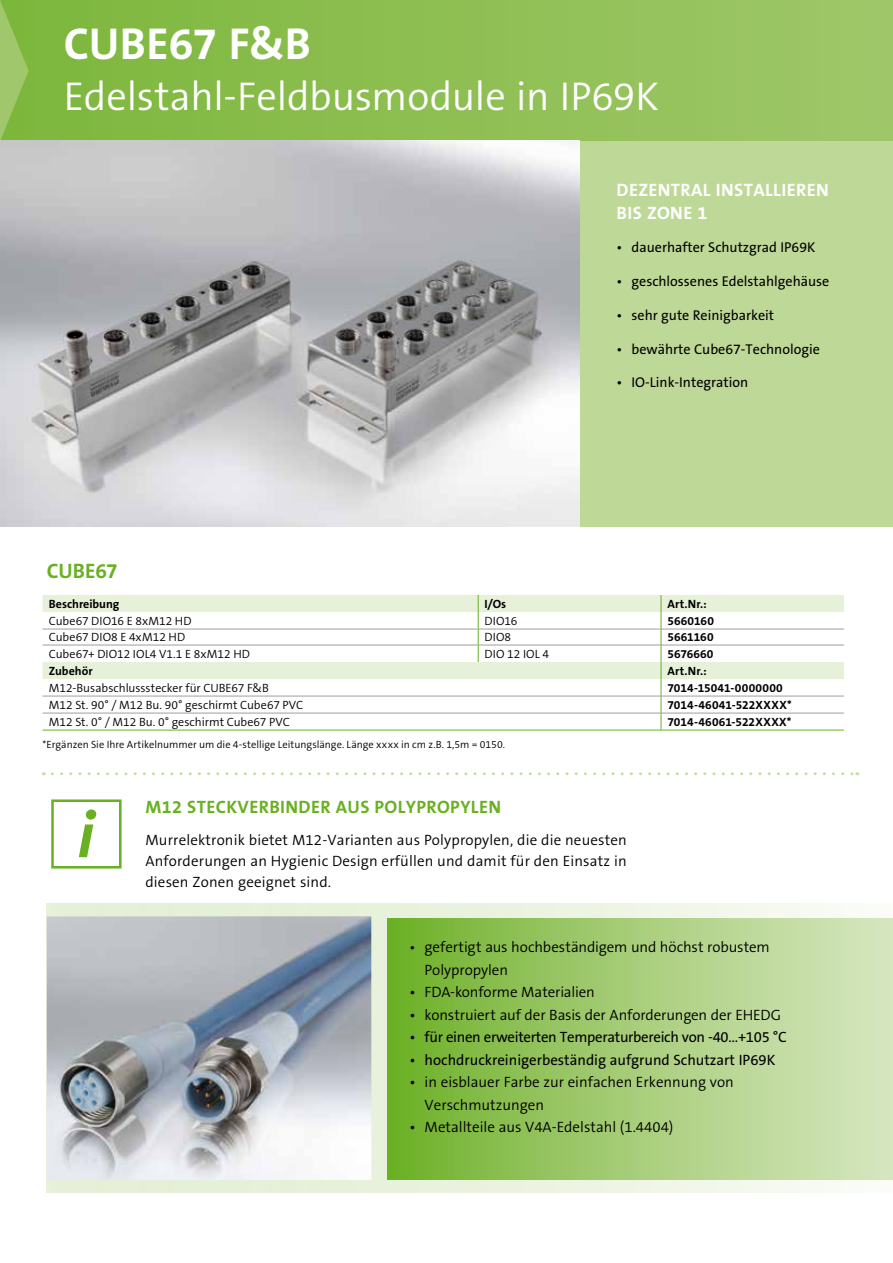
<style>
.page{position:relative;width:893px;height:1263px;background:#fff}
.page>*{position:absolute;margin:0;border:0;box-sizing:border-box;transform-origin:0 0}
.t1{font:italic 700 65.7px "The Sans B7";color:#6ab023}
.t2{font:700 45px "The Sans B7";color:#fff}
.t3{font:300 40.5px "The Sans B4";letter-spacing:-.005em;color:#fff}
.t4{font:700 21px "The Sans B7";letter-spacing:-.005em;color:#6ab023}
.t5{font:700 18px "The Sans B7";letter-spacing:.02em;color:#6ab023}
.t6{font:700 18px/22.5px "The Sans B7";letter-spacing:.02em;color:#fff}
.t7{font:300 15px/21px "The Sans B4";color:#000}
.t8{font:15px "The Sans B5 Plain";letter-spacing:-.02em;color:#000}
.t9{font:15px "The Sans B5 Plain";color:#000}
.t10{font:14.25px "The Sans B5 Plain";color:#000}
.t11{font:300 12px "The Sans B4";color:#000}
.t12{font:700 12px "The Sans B7";letter-spacing:.005em;color:#000}
.t13{font:300 12px "The Sans B Plus W4";letter-spacing:.01em;color:#000}
.t14{font:300 10.5px "The Sans B4";color:#000}
.s1{font-family:"The Sans B5 Plain";font-weight:400;font-size:14.25px}
.s2{font-family:"The Sans B5 Plain";font-weight:400}
</style>
<div class="page">
<svg style="left:47px;top:904px;width:788px;height:289px;background:#e9f1dd"></svg>
<div style="left:388px;top:918px;width:505px;height:262px;background:linear-gradient(to right,#71b12c,#dbe8c5)"></div>
<div style="left:0;top:140px;width:893px;height:387px;background:#bed898"></div>
<div style="left:0;top:0;width:893px;height:140px;background:linear-gradient(to right,#7db73c,#9fc76a)"></div>
<svg style="left:0;top:0;width:29px;height:140px;background:#8ebe53"></svg>
<img style="left:0;top:140px;width:580px;height:387px">
<svg style="left:43px;top:595px;width:801px;height:84px"></svg>
<hr style="left:478px;top:629px;width:183px;height:1px;background:#9c9e9f">
<hr style="left:478px;top:645px;width:183px;height:1px;background:#9c9e9f">
<svg style="left:661px;top:595px;width:1px;height:135px"></svg>
<hr style="left:661px;top:730px;width:183px;height:1px;background:#6ab023">
<hr style="left:661px;top:629px;width:183px;height:1px;background:#9c9e9f">
<hr style="left:661px;top:645px;width:183px;height:1px;background:#9c9e9f">
<hr style="left:661px;top:696px;width:183px;height:1px;background:#9c9e9f">
<hr style="left:661px;top:713px;width:183px;height:1px;background:#9c9e9f">
<svg style="left:478px;top:595px;width:1px;height:67px"></svg>
<hr style="left:43px;top:730px;width:435px;height:1px;background:#6ab023">
<hr style="left:478px;top:730px;width:183px;height:1px;background:#6ab023">
<hr style="left:43px;top:629px;width:435px;height:1px;background:#9c9e9f">
<hr style="left:43px;top:645px;width:435px;height:1px;background:#9c9e9f">
<hr style="left:43px;top:696px;width:435px;height:1px;background:#9c9e9f">
<hr style="left:478px;top:696px;width:183px;height:1px;background:#9c9e9f">
<hr style="left:43px;top:713px;width:435px;height:1px;background:#9c9e9f">
<hr style="left:478px;top:713px;width:183px;height:1px;background:#9c9e9f">
<svg style="left:52px;top:772px;width:806px;height:3px"></svg>
<img style="left:47px;top:916px;width:324px;height:264px">
<div style="left:51px;top:799px;width:71px;height:69px;border:3px solid #6ab023"></div>
<h2 class="t2" style="left:64px;top:19px;width:249px">CUBE67 F&amp;B</h2>
<h3 class="t3" style="left:64px;top:74px;width:597px">Edelstahl-Feldbusmodule in IP69K</h3>
<p class="t6" style="left:617px;top:179px;width:214px">DEZENTRAL INSTALLIEREN<br>BIS ZONE 1</p>
<p class="t10" style="left:617px;top:240px;width:200px">• dauerhafter Schutzgrad IP69K</p>
<p class="t10" style="left:617px;top:274px;width:214px">• geschlossenes Edelstahlgehäuse</p>
<p class="t10" style="left:617px;top:307px;width:159px">• sehr gute Reinigbarkeit</p>
<p class="t10" style="left:617px;top:341px;width:205px">• bewährte Cube67-Technologie</p>
<p class="t10" style="left:617px;top:375px;width:133px">• IO-Link-Integration</p>
<h3 class="t4" style="left:47px;top:560px;width:73px">CUBE67</h3>
<p class="t12" style="left:49px;top:597px;width:72px">Beschreibung</p>
<p class="t12" style="left:485px;top:597px;width:23px">I/Os</p>
<p class="t12" style="left:667px;top:597px;width:41px">Art.Nr.:</p>
<p class="t11" style="left:49px;top:614px;width:144px">Cube67 DIO16 E 8xM12 HD</p>
<p class="t11" style="left:485px;top:614px;width:34px">DIO16</p>
<p class="t12" style="left:667px;top:614px;width:48px">5660160</p>
<p class="t11" style="left:49px;top:631px;width:138px">Cube67 DIO8 E 4xM12 HD</p>
<p class="t11" style="left:485px;top:631px;width:28px">DIO8</p>
<p class="t12" style="left:667px;top:631px;width:48px">5661160</p>
<p class="t11" style="left:49px;top:648px;width:203px">Cube67+ DIO12 IOL4 V1.1 E 8xM12 HD</p>
<p class="t13" style="left:485px;top:646px;width:66px">DIO 12 IOL 4</p>
<p class="t12" style="left:667px;top:648px;width:48px">5676660</p>
<p class="t12" style="left:49px;top:664px;width:45px">Zubehör</p>
<p class="t12" style="left:667px;top:664px;width:41px">Art.Nr.:</p>
<p class="t11" style="left:49px;top:681px;width:221px">M12-Busabschlussstecker für CUBE67 F&amp;B</p>
<p class="t12" style="left:667px;top:681px;width:117px">7014-15041-0000000</p>
<p class="t11" style="left:49px;top:698px;width:256px">M12 St. 90° / M12 Bu. 90° geschirmt Cube67 PVC</p>
<p class="t12" style="left:667px;top:698px;width:126px">7014-46041-522XXXX*</p>
<p class="t11" style="left:49px;top:715px;width:242px">M12 St. 0° / M12 Bu. 0° geschirmt Cube67 PVC</p>
<p class="t12" style="left:667px;top:715px;width:126px">7014-46061-522XXXX*</p>
<p class="t14" style="left:43px;top:739px;width:464px">*Ergänzen Sie Ihre Artikelnummer um die 4-stellige Leitungslänge. Länge xxxx in cm z.B. 1,5m = 0150.</p>
<h1 class="t1" style="left:77px;top:800px;width:19px">i</h1>
<p class="t5" style="left:145px;top:797px;width:357px">M12 STECKVERBINDER AUS POLYPROPYLEN</p>
<p class="t7" style="left:145px;top:830px;width:483px;text-align:justify">Murrelektronik bietet M12-Varianten aus Polypropylen, die die neuesten Anforderungen an Hygienic Design erfüllen und damit für den Einsatz in diesen Zonen geeignet sind.</p>
<p class="t7" style="left:425px;top:936px;width:347px;line-height:22.5px;text-indent:-15px"><span class="s1">•</span> gefertigt aus hochbeständigem und höchst robustem<br>Polypropylen</p>
<p class="t7" style="left:410px;top:982px;width:187px"><span class="s2">•</span> FDA-konforme Materialien</p>
<p class="t7" style="left:410px;top:1004px;width:373px"><span class="s2">•</span> konstruiert auf der Basis der Anforderungen der EHEDG</p>
<p class="t8" style="left:410px;top:1029px;width:379px">• für einen erweiterten Temperaturbereich von -40…+105 °C</p>
<p class="t9" style="left:410px;top:1051px;width:367px">• hochdruckreinigerbeständig aufgrund Schutzart IP69K</p>
<p class="t7" style="left:425px;top:1071px;width:311px;line-height:22.5px;text-indent:-15px"><span class="s2">•</span> in eisblauer Farbe zur einfachen Erkennung von<br>Verschmutzungen</p>
<p class="t7" style="left:410px;top:1117px;width:265px"><span class="s2">•</span> Metallteile aus V4A-Edelstahl (1.4404)</p>
</div>
